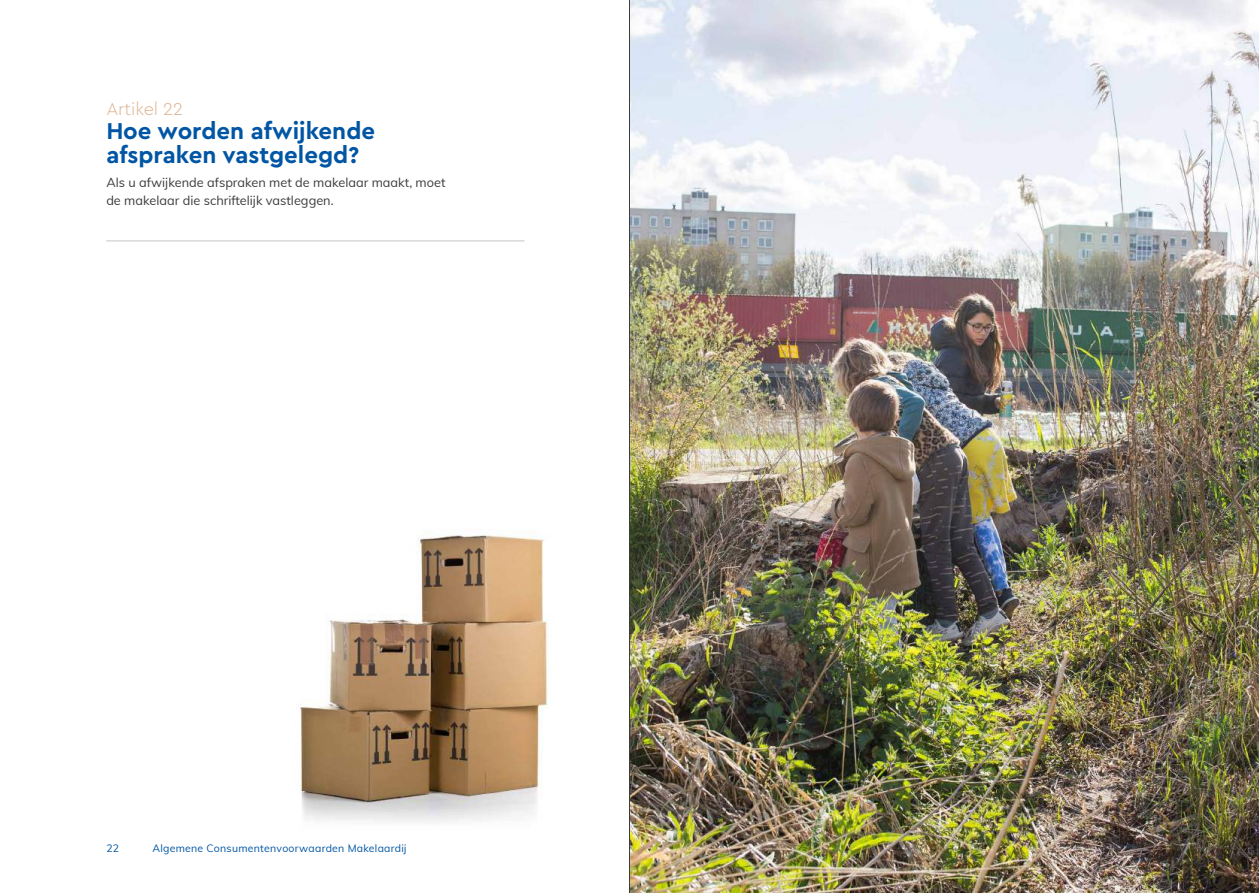
<style>
.page{position:relative;width:1259px;height:893px;background:#fff}
.page>*{position:absolute;margin:0;border:0;box-sizing:border-box;transform-origin:0 0}
.t1{font:700 24px/24px "Cera Pro";color:#0056a4}
.t2{font:300 18px "Cera Pro";color:#dfb392}
.t3{font:12.75px/18px "Muli";color:#3c3c3b}
.t4{font:10.5px "Muli";letter-spacing:.025em;color:#0056a4}
</style>
<div class="page">
<hr style="left:106px;top:241px;width:418px;height:1px;background:#c7c6c6">
<img style="left:630px;top:0;width:629px;height:893px">
<img style="left:300px;top:532px;width:248px;height:290px">
<hr style="left:629px;top:0;width:1px;height:893px;background:#3c3c3b">
<h2 class="t2" style="left:106px;top:97px;width:78px">Artikel 22</h2>
<h1 class="t1" style="left:106px;top:117px;width:270px">Hoe worden afwijkende afspraken vastgelegd?</h1>
<p class="t3" style="left:106px;top:172px;width:341px">Als u afwijkende afspraken met de makelaar maakt, moet de makelaar die schriftelijk vastleggen.</p>
<p class="t4" style="left:106px;top:840px;width:14px">22</p>
<p class="t4" style="left:152px;top:840px;width:255px">Algemene Consumentenvoorwaarden Makelaardij</p>
</div>
